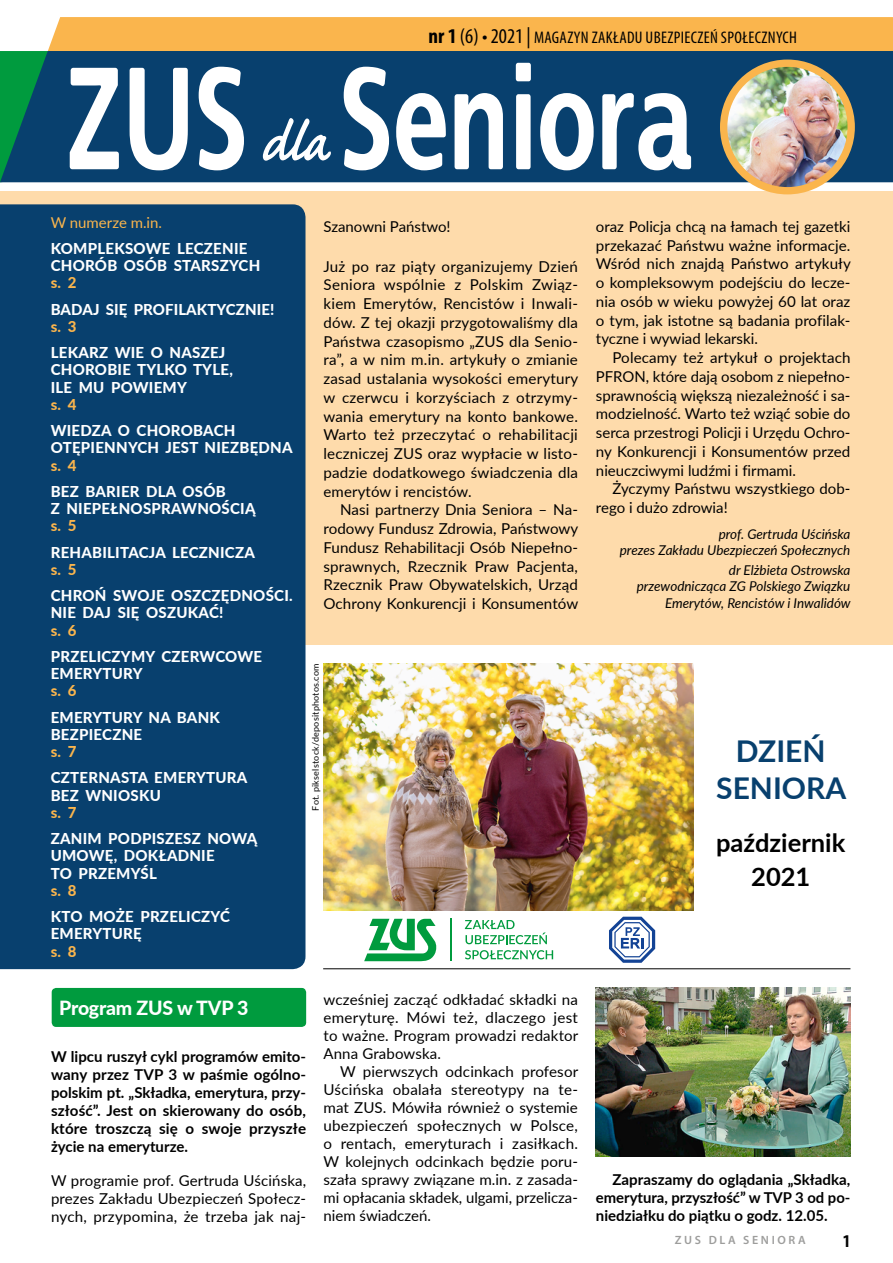
<style>
.page{position:relative;width:893px;height:1263px;background:#fff}
.page>*{position:absolute;margin:0;border:0;box-sizing:border-box;transform-origin:0 0}
.t1{font:700 144.9px "Bureau Cnd TTEFN";color:#fff}
.t2{font:700 30px/37.5px "Lato";color:#08406e;text-align:center}
.t3{font:700 25.5px/34.5px "Lato";color:#000;text-align:center}
.t4{font:800 19.5px "Lato";color:#fff}
.t5{font:700 condensed 18px "Myriad Pro";color:#000}
.t6{font:condensed 16.8px "Myriad Pro";letter-spacing:.02em;color:#000}
.t7{font:15px/18.8px "Lato";letter-spacing:.005em;color:#000;text-align:justify}
.t8{font:800 15px/17.2px "Lato";letter-spacing:.015em;color:#fff}
.t9{font:700 15px/18px "Lato";color:#000;text-align:justify}
.t10{font:800 15px "Lato";color:#fab54d}
.t11{font:15px "Lato";color:#fab54d}
.t12{font:italic 13.5px/16.5px "Lato";color:#000;text-align:right}
.t13{font:600 12px "Myriad Pro";letter-spacing:.22em;color:#9d9d9c}
.t14{font:9px "Lato";letter-spacing:.02em;color:#000}
.s1{font-weight:700;font-size:21.15px}
.s2{font-size:21.15px}
.s3{font-family:"Caflisch Script Pro";font-weight:400;font-size:67.05px}
</style>
<div class="page">
<hr style="left:323px;top:968px;width:527px;height:1px;background:#000">
<img style="left:323px;top:663px;width:370px;height:247px">
<svg style="left:465px;top:920px;width:82px;height:24px"></svg>
<svg style="left:465px;top:950px;width:88px;height:9px"></svg>
<svg style="left:364px;top:919px;width:73px;height:42px"></svg>
<hr style="left:450px;top:919px;width:1px;height:42px;background:#009b3e">
<svg style="left:609px;top:917px;width:46px;height:46px"></svg>
<div style="left:0;top:191px;width:893px;height:454px;background:#fedbab"></div>
<div style="left:48px;top:17px;width:845px;height:34px;background:#fab54d"></div>
<div style="left:0;top:51px;width:893px;height:131px;background:#08406e"></div>
<img style="left:724px;top:63px;width:127px;height:128px;border-radius:64px">
<div style="left:720px;top:60px;width:135px;height:134px;border:7px solid #fab54d;border-radius:50%"></div>
<div style="left:0;top:204px;width:305px;height:765px;background:#08406e"></div>
<svg style="left:262px;top:117px;width:70px;height:44px;background:#406b8e"></svg>
<div style="left:52px;top:988px;width:254px;height:39px;background:#009b3e;border-radius:4px"></div>
<img style="left:596px;top:988px;width:254px;height:168px">
<p class="t6" style="left:428px;top:28px;width:370px"><span class="s1">nr 1</span> <span class="s2">(6) • 2021 |</span> MAGAZYN ZAKŁADU UBEZPIECZEŃ SPOŁECZNYCH</p>
<h1 class="t1" style="left:66px;top:11px;width:629px">ZUS <span class="s3">dla</span> Seniora</h1>
<p class="t11" style="left:51px;top:211px;width:113px">W numerze m.in.</p>
<p class="t8" style="left:51px;top:239px;width:211px">KOMPLEKSOWE LECZENIE<br>CHORÓB OSÓB STARSZYCH</p>
<p class="t10" style="left:51px;top:272px;width:27px">S. 2</p>
<p class="t8" style="left:51px;top:300px;width:225px">BADAJ SIĘ PROFILAKTYCZNIE!</p>
<p class="t10" style="left:51px;top:315px;width:27px">S. 3</p>
<p class="t8" style="left:51px;top:343px;width:39px">LE KARZ</p>
<p class="t8" style="left:115px;top:343px;width:11px">WIE</p>
<p class="t8" style="left:151px;top:343px;width:11px">ONASZE</p>
<p class="t8" style="left:219px;top:343px;width:8px">J</p>
<p class="t8" style="left:51px;top:361px;width:11px">CHOROBIE</p>
<p class="t8" style="left:137px;top:361px;width:66px">TYLKOTYLE</p>
<p class="t8" style="left:229px;top:361px;width:5px">,</p>
<p class="t8" style="left:51px;top:378px;width:8px">ILE</p>
<p class="t8" style="left:79px;top:378px;width:44px">MU POWIEMY</p>
<p class="t10" style="left:51px;top:393px;width:27px">S. 4</p>
<p class="t8" style="left:51px;top:421px;width:11px">WIE</p>
<p class="t8" style="left:51px;top:421px;width:243px;text-indent:30px">DZA OCHOROBACH<br>OTĘPIENNYCH JEST NIEZBĘDNA</p>
<p class="t10" style="left:51px;top:454px;width:27px">S. 4</p>
<p class="t8" style="left:51px;top:482px;width:10px">BEZ</p>
<p class="t8" style="left:85px;top:482px;width:10px">BARIER</p>
<p class="t8" style="left:51px;top:482px;width:206px;text-indent:95px">DLA OSÓB<br>Z NIEPEŁNOSPRAWNOŚCIĄ</p>
<p class="t10" style="left:51px;top:515px;width:27px">S. 5</p>
<p class="t8" style="left:51px;top:543px;width:10px">REHABILITAC</p>
<p class="t8" style="left:149px;top:543px;width:33px">JA LECZNICZ</p>
<p class="t8" style="left:244px;top:543px;width:12px">A</p>
<p class="t10" style="left:51px;top:558px;width:27px">S. 5</p>
<p class="t8" style="left:51px;top:586px;width:243px">CHROŃ SWOJE OSZCZĘDNOŚCI.<br>NIE DAJ SIĘ OSZUKAĆ!</p>
<p class="t10" style="left:51px;top:619px;width:27px">S. 6</p>
<p class="t8" style="left:51px;top:647px;width:11px">PRZELICZYMY</p>
<p class="t8" style="left:161px;top:647px;width:13px">CZERWCOWE</p>
<p class="t8" style="left:51px;top:664px;width:11px">EMERYT</p>
<p class="t8" style="left:112px;top:664px;width:22px">URY</p>
<p class="t10" style="left:51px;top:680px;width:27px">S. 6</p>
<p class="t8" style="left:51px;top:708px;width:11px">EMERYT</p>
<p class="t8" style="left:112px;top:708px;width:77px">URYNA BAN</p>
<p class="t8" style="left:210px;top:708px;width:12px">K</p>
<p class="t8" style="left:51px;top:725px;width:10px">BEZPIECZNE</p>
<p class="t10" style="left:51px;top:740px;width:27px">S. 7</p>
<p class="t8" style="left:51px;top:769px;width:11px">CZTERNASTA</p>
<p class="t8" style="left:154px;top:769px;width:11px">EMERYT</p>
<p class="t8" style="left:215px;top:769px;width:23px">URA</p>
<p class="t8" style="left:51px;top:786px;width:10px">BEZ</p>
<p class="t8" style="left:85px;top:786px;width:12px">WNIOS</p>
<p class="t8" style="left:139px;top:786px;width:23px">KU</p>
<p class="t10" style="left:51px;top:801px;width:27px">S. 7</p>
<p class="t8" style="left:51px;top:829px;width:208px">ZANIM PODPISZESZ NOWĄ<br>UMOWĘ, DOKŁADNIE<br>TO PRZEMYŚL</p>
<p class="t10" style="left:51px;top:879px;width:27px">S. 8</p>
<p class="t8" style="left:51px;top:907px;width:181px">KTO MOŻE PRZELICZYĆ<br>EMERYTURĘ</p>
<p class="t10" style="left:51px;top:940px;width:27px">S. 8</p>
<p class="t7" style="left:323px;top:216px;width:129px">Szanowni Państwo!</p>
<p class="t7" style="left:323px;top:256px;width:256px">Już po raz piąty organizujemy Dzień Seniora wspólnie z Polskim Związ&shy;kiem Emerytów, Rencistów i Inwali&shy;dów. Z tej okazji przygotowaliśmy dla Państwa czasopismo „ZUS dla Senio&shy;ra”, a w nim m.in. artykuły o zmianie zasad ustalania wysokości emerytury w czerwcu i korzyściach z otrzymy&shy;wania emerytury na konto bankowe.<br>Warto też przeczytać o rehabilitacji leczniczej ZUS oraz wypłacie w listo&shy;padzie dodatkowego świadczenia dla emerytów i rencistów.</p>
<p class="t7" style="left:323px;top:500px;width:256px;text-indent:16px">Nasi partnerzy Dnia Seniora – Na&shy;rodowy Fundusz Zdrowia, Państwowy Fundusz Rehabilitacji Osób Niepełno&shy;sprawnych, Rzecznik Praw Pacjenta, Rzecznik Praw Obywatelskich, Urząd Ochrony Konkurencji i Konsumentów</p>
<p class="t14" style="left:309px;top:810px;width:149px;rotate:-90deg">Fot. pikselstock/depositphotos.com</p>
<h3 class="t4" style="left:59px;top:994px;width:191px">PROGRAM ZUS W TVP 3</h3>
<p class="t7" style="left:323px;top:990px;width:256px;line-height:18px">wcześniej zacząć odkładać składki na emeryturę. Mówi też, dlaczego jest to ważne. Program prowadzi redaktor Anna Grabowska.</p>
<p class="t7" style="left:323px;top:1062px;width:256px;line-height:18px;text-indent:16px">W pierwszych odcinkach profesor Uścińska obalała stereotypy na te&shy;mat ZUS. Mówiła również o systemie ubezpieczeń społecznych w Polsce, o rentach, emeryturach i zasiłkach.<br>W kolejnych odcinkach będzie poru&shy;szała sprawy związane m.in. z zasada&shy;mi opłacania składek, ulgami, przelicza&shy;niem świadczeń.</p>
<p class="t9" style="left:51px;top:1047px;width:257px">W lipcu ruszył cykl programów emito&shy;wany przez TVP 3 w paśmie ogólno&shy;polskim pt. „Składka, emerytura, przy&shy;szłość”. Jest on skierowany do osób, które troszczą się o swoje przyszłe życie na emeryturze.</p>
<p class="t7" style="left:51px;top:1171px;width:257px;line-height:18px">W programie prof. Gertruda Uścińska, prezes Zakładu Ubezpieczeń Społecz&shy;nych, przypomina, że trzeba jak naj-</p>
<p class="t7" style="left:596px;top:216px;width:256px">oraz Policja chcą na łamach tej gazetki przekazać Państwu ważne informacje.<br>Wśród nich znajdą Państwo artykuły o kompleksowym podejściu do lecze&shy;nia osób w wieku powyżej 60 lat oraz o tym, jak istotne są badania profilak&shy;tyczne i wywiad lekarski.</p>
<p class="t7" style="left:596px;top:348px;width:256px;text-indent:16px">Polecamy też artykuł o projektach PFRON, które dają osobom z niepełno&shy;sprawnością większą niezależność i sa&shy;modzielność. Warto też wziąć sobie do serca przestrogi Policji i Urzędu Ochro&shy;ny Konkurencji i Konsumentów przed nieuczciwymi ludźmi i firmami.</p>
<p class="t7" style="left:596px;top:479px;width:256px;text-indent:16px">Życzymy Państwu wszystkiego dob&shy;rego i dużo zdrowia!</p>
<p class="t12" style="left:620px;top:525px;width:232px">prof. Gertruda Uścińska<br>prezes Zakładu Ubezpieczeń Społecznych</p>
<p class="t12" style="left:637px;top:561px;width:215px">dr Elżbieta Ostrowska przewodnicząca ZG Polskiego Związku<br>Emerytów, Rencistów i Inwalidów</p>
<h2 class="t2" style="left:716px;top:731px;width:132px">DZIEŃ<br>SENIORA</h2>
<h3 class="t3" style="left:716px;top:824px;width:131px">październik<br>2021</h3>
<p class="t9" style="left:596px;top:1170px;width:256px;text-indent:16px">Zapraszamy do oglądania „Składka, emerytura, przyszłość” w TVP 3 od po&shy;niedziałku do piątku o godz. 12.05.</p>
<p class="t13" style="left:675px;top:1233px;width:132px">ZUS DLA SENIORA</p>
<p class="t5" style="left:843px;top:1229px;width:9px">1</p>
</div>
